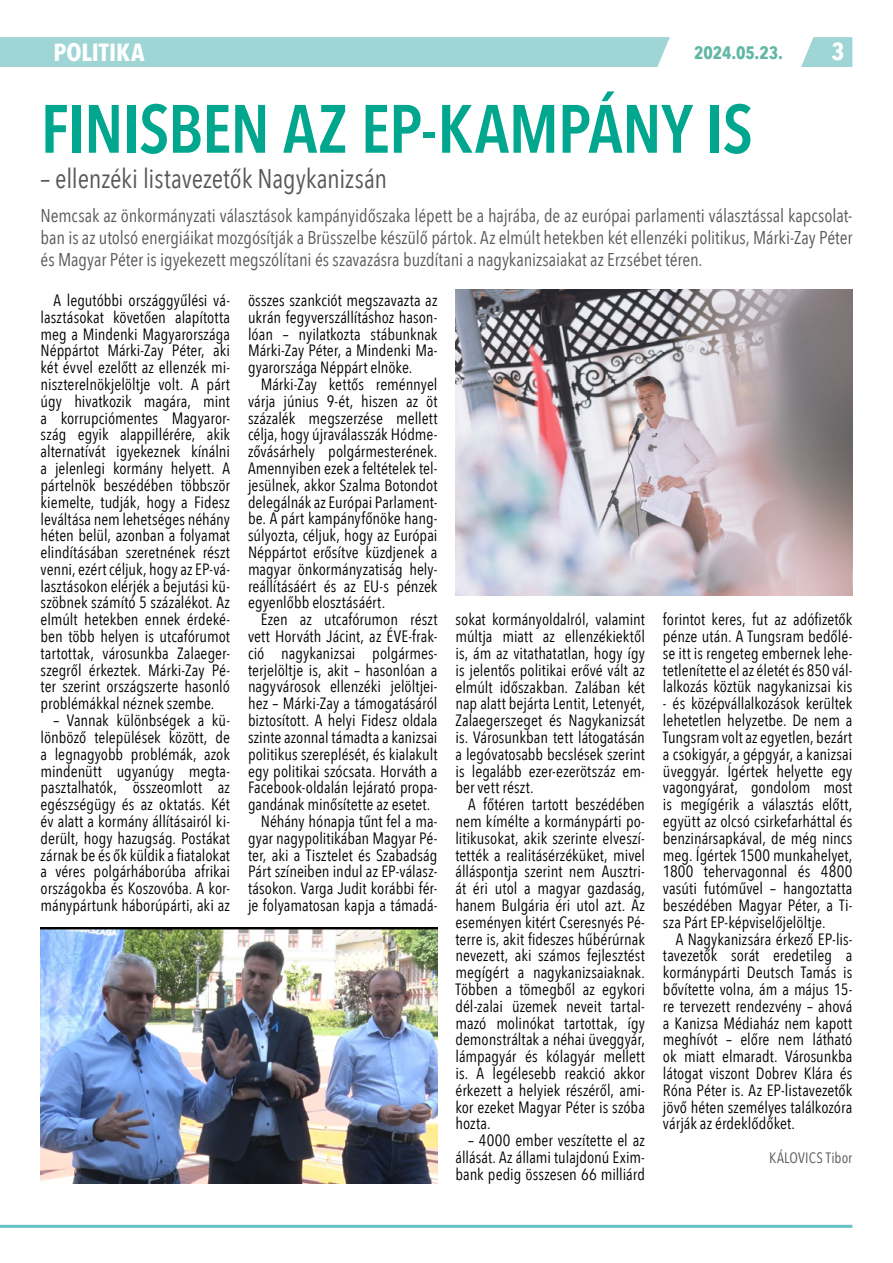
<style>
.page{position:relative;width:893px;height:1263px;background:#fff}
.page>*{position:absolute;margin:0;border:0;box-sizing:border-box;transform-origin:0 0}
.t1{font:600 67.5px "Avenir Next Condensed";letter-spacing:-.015em;color:#00a68d}
.t2{font:27px "Avenir Next Condensed";letter-spacing:-.005em;color:#575756}
.t3{font:700 24.75px "Avenir Next Condensed";color:#fff}
.t4{font:18.45px/22.2px "Avenir Next Condensed";color:#575756;text-align:justify}
.t5{font:700 18px "Avenir Next Condensed";letter-spacing:-.005em;color:#60b7a3}
.t6{font:16.35px/16.8px "Avenir Next Condensed";color:#000;text-align:justify}
.t7{font:15px "Avenir Next Condensed";letter-spacing:.01em;color:#575756}
</style>
<div class="page">
<img style="left:455px;top:289px;width:397px;height:306px">
<img style="left:41px;top:928px;width:396px;height:255px">
<hr style="left:0;top:1225px;width:852px;height:3px;background:#65c1c2">
<div style="left:0;top:37px;width:670px;height:30px;background:#9fd5d5"></div>
<svg style="left:801px;top:37px;width:51px;height:30px;background:#abdada"></svg>
<h3 class="t3" style="left:53px;top:38px;width:93px">POLITIKA</h3>
<p class="t5" style="left:694px;top:41px;width:90px">2024.05.23.</p>
<h3 class="t3" style="left:831px;top:36px;width:14px">3</h3>
<h1 class="t1" style="left:41px;top:71px;width:714px">FINISBEN AZ EP-KAMPÁNY IS</h1>
<h2 class="t2" style="left:41px;top:156px;width:348px">– ellenzéki listavezetők Nagykanizsán</h2>
<p class="t4" style="left:41px;top:204px;width:813px">Nemcsak az önkormányzati választások kampányidőszaka lépett be a hajrába, de az európai parlamenti választással kapcsolat&shy;ban is az utolsó energiáikat mozgósítják a Brüsszelbe készülő pártok. Az elmúlt hetekben két ellenzéki politikus, Márki-Zay Péter és Magyar Péter is igyekezett megszólítani és szavazásra buzdítani a nagykanizsaiakat az Erzsébet téren.</p>
<p class="t6" style="left:41px;top:291px;width:191px;text-indent:13px">A legutóbbi országgyűlési vá&shy;lasztásokat követően alapította meg a Mindenki Magyarországa Néppártot Márki-Zay Péter, aki két évvel ezelőtt az ellenzék mi&shy;niszterelnökjelöltje volt. A párt úgy hivatkozik magára, mint a korrupciómentes Magyaror&shy;szág egyik alappillérére, akik alternatívát igyekeznek kínálni a jelenlegi kormány helyett. A pártelnök beszédében többször kiemelte, tudják, hogy a Fidesz leváltása nem lehetséges néhány héten belül, azonban a folyamat elindításában szeretnének részt venni, ezért céljuk, hogy az EP-vá&shy;lasztásokon elérjék a bejutási kü&shy;szöbnek számító 5 százalékot. Az elmúlt hetekben ennek érdeké&shy;ben több helyen is utcafórumot tartottak, városunkba Zalaeger&shy;szegről érkeztek. Márki-Zay Pé&shy;ter szerint országszerte hasonló problémákkal néznek szembe.</p>
<p class="t6" style="left:41px;top:711px;width:191px;text-indent:13px">– Vannak különbségek a kü&shy;lönböző települések között, de a legnagyobb problémák, azok mindenütt ugyanúgy megta&shy;pasztalhatók, összeomlott az egészségügy és az oktatás. Két év alatt a kormány állításairól ki&shy;derült, hogy hazugság. Postákat zárnak be és ők küldik a fiatalokat a véres polgárháborúba afrikai országokba és Koszovóba. A kor&shy;mánypártunk háborúpárti, aki az</p>
<p class="t6" style="left:248px;top:291px;width:191px">összes szankciót megszavazta az ukrán fegyverszállításhoz hason&shy;lóan – nyilatkozta stábunknak Márki-Zay Péter, a Mindenki Ma&shy;gyarországa Néppárt elnöke.</p>
<p class="t6" style="left:248px;top:375px;width:191px;text-indent:13px">Márki-Zay kettős reménnyel várja június 9-ét, hiszen az öt százalék megszerzése mellett célja, hogy újraválasszák Hódme&shy;zővásárhely polgármesterének.<br>Amennyiben ezek a feltételek tel&shy;jesülnek, akkor Szalma Botondot delegálnák az Európai Parlament&shy;be. A párt kampányfőnöke hang&shy;súlyozta, céljuk, hogy az Európai Néppártot erősítve küzdjenek a magyar önkormányzatiság hely&shy;reállításáért és az EU-s pénzek egyenlőbb elosztásáért.</p>
<p class="t6" style="left:261px;top:610px;width:178px">Ezen az utcafórumon részt</p>
<p class="t6" style="left:248px;top:627px;width:191px">vett Horváth Jácint, az ÉVE-frak-</p>
<p class="t6" style="left:248px;top:644px;width:191px">ció nagykanizsai polgármes-</p>
<p class="t6" style="left:248px;top:661px;width:191px">terjelöltje is, akit – hasonlóan a</p>
<p class="t6" style="left:248px;top:678px;width:191px">nagyvárosok ellenzéki jelöltjei-</p>
<p class="t6" style="left:248px;top:694px;width:191px">hez – Márki-Zay a támogatásáról</p>
<p class="t6" style="left:248px;top:711px;width:191px">biztosított. A helyi Fidesz oldala</p>
<p class="t6" style="left:248px;top:728px;width:191px">szinte azonnal támadta a kanizsai</p>
<p class="t6" style="left:248px;top:745px;width:191px">politikus szereplését, és kialakult</p>
<p class="t6" style="left:248px;top:762px;width:191px">egy politikai szócsata. Horváth a</p>
<p class="t6" style="left:248px;top:778px;width:191px">Facebook-oldalán lejárató propa-</p>
<p class="t6" style="left:248px;top:795px;width:184px">gandának minősítette az esetet.</p>
<p class="t6" style="left:261px;top:812px;width:178px">Néhány hónapja tűnt fel a ma-</p>
<p class="t6" style="left:248px;top:829px;width:191px">gyar nagypolitikában Magyar Pé-</p>
<p class="t6" style="left:248px;top:846px;width:191px">ter, aki a Tisztelet és Szabadság</p>
<p class="t6" style="left:248px;top:862px;width:191px">Párt színeiben indul az EP-válasz-</p>
<p class="t6" style="left:248px;top:879px;width:191px">tásokon. Varga Judit korábbi fér-</p>
<p class="t6" style="left:248px;top:896px;width:191px">je folyamatosan kapja a támadá-</p>
<p class="t6" style="left:455px;top:610px;width:191px">sokat kormányoldalról, valamint múltja miatt az ellenzékiektől is, ám az vitathatatlan, hogy így is jelentős politikai erővé vált az elmúlt időszakban. Zalában két nap alatt bejárta Lentit, Letenyét, Zalaegerszeget és Nagykanizsát is. Városunkban tett látogatásán a legóvatosabb becslések szerint is legalább ezer-ezerötszáz em&shy;ber vett részt.</p>
<p class="t6" style="left:455px;top:795px;width:191px;text-indent:13px">A főtéren tartott beszédében nem kímélte a kormánypárti po&shy;litikusokat, akik szerinte elveszí&shy;tették a realitásérzéküket, mivel álláspontja szerint nem Ausztri&shy;át éri utol a magyar gazdaság, hanem Bulgária éri utol azt. Az eseményen kitért Cseresnyés Pé&shy;terre is, akit fideszes hűbérúrnak nevezett, aki számos fejlesztést megígért a nagykanizsaiaknak.<br>Többen a tömegből az egykori dél-zalai üzemek neveit tartal&shy;mazó molinókat tartottak, így demonstráltak a néhai üveggyár, lámpagyár és kólagyár mellett is. A legélesebb reakció akkor érkezett a helyiek részéről, ami&shy;kor ezeket Magyar Péter is szóba hozta.</p>
<p class="t6" style="left:455px;top:1131px;width:191px;text-indent:13px">– 4000 ember veszítette el az állását. Az állami tulajdonú Exim&shy;bank pedig összesen 66 milliárd</p>
<p class="t6" style="left:663px;top:610px;width:191px">forintot keres, fut az adófizetők pénze után. A Tungsram bedőlé&shy;se itt is rengeteg embernek lehe&shy;tetlenítette el az életét és 850 vál&shy;lalkozás köztük nagykanizsai kis</p>
<p class="t6" style="left:663px;top:694px;width:191px">- és középvállalkozások kerültek lehetetlen helyzetbe. De nem a Tungsram volt az egyetlen, bezárt a csokigyár, a gépgyár, a kanizsai üveggyár. Ígértek helyette egy vagongyárat, gondolom most is megígérik a választás előtt, együtt az olcsó csirkefarháttal és benzinársapkával, de még nincs meg. Ígértek 1500 munkahelyet, 1800 tehervagonnal és 4800 vasúti futóművel – hangoztatta beszédében Magyar Péter, a Ti&shy;sza Párt EP-képviselőjelöltje.</p>
<p class="t6" style="left:663px;top:930px;width:191px;text-indent:13px">A Nagykanizsára érkező EP-lis&shy;tavezetők sorát eredetileg a kormánypárti Deutsch Tamás is bővítette volna, ám a május 15- re tervezett rendezvény – ahová a Kanizsa Médiaház nem kapott meghívót – előre nem látható ok miatt elmaradt. Városunkba látogat viszont Dobrev Klára és Róna Péter is. Az EP-listavezetők jövő héten személyes találkozóra várják az érdeklődőket.</p>
<p class="t7" style="left:769px;top:1145px;width:85px">KÁLOVICS Tibor</p>
</div>
